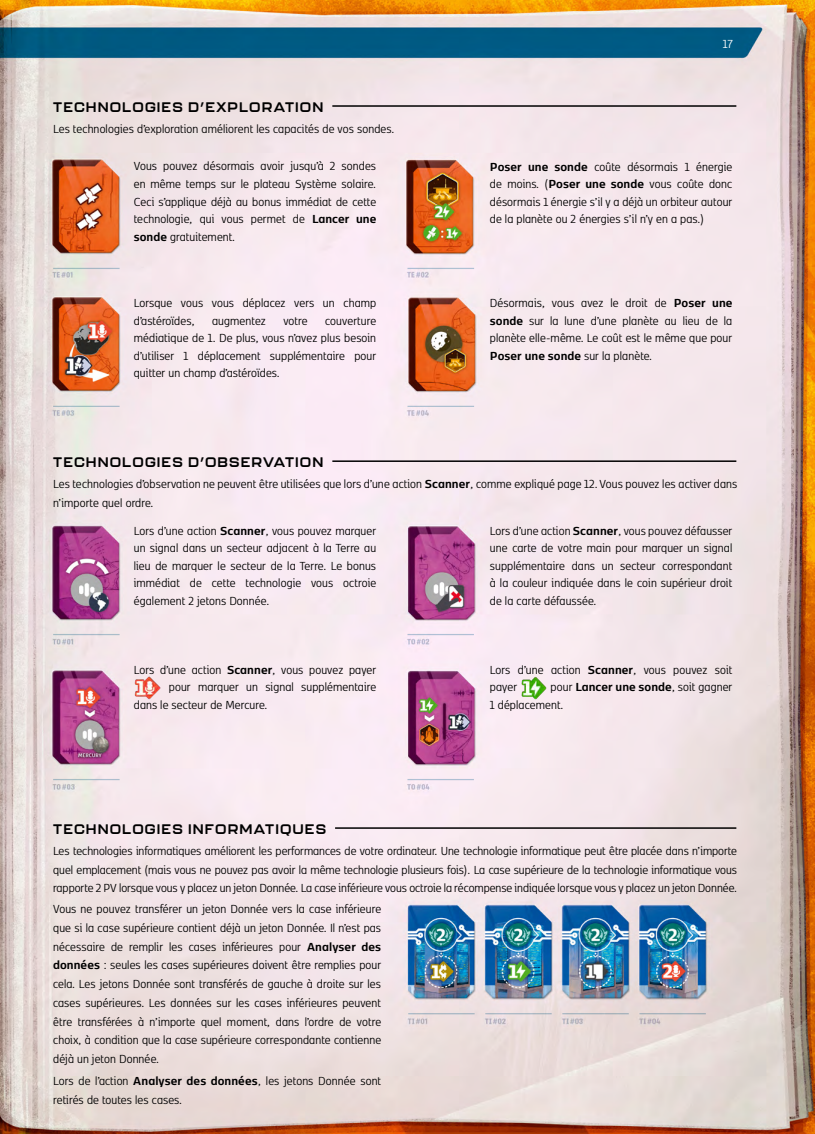
<style>
.page{position:relative;width:815px;height:1134px;background:#fff}
.page>*{position:absolute;margin:0;border:0;box-sizing:border-box;transform-origin:0 0}
.text_basic_Kobenhavn_12_17{font:13.75px/17.5px "Kobenhavn CS";letter-spacing:.01em;color:#000;text-align:justify}
.t1{font:700 13.75px "Kallisto";letter-spacing:.08em;color:#000}
.t2{font:13.75px "Kobenhavn CS";color:#fff}
.s1{font-weight:700}
</style>
<div class="page">
<img style="left:0;top:0;width:815px;height:1134px">
<img style="left:134px;top:675px;width:27px;height:25px">
<img style="left:520px;top:675px;width:28px;height:25px">
<hr style="left:332px;top:105px;width:404px;height:2px;background:#000">
<hr style="left:332px;top:460px;width:404px;height:2px;background:#000">
<hr style="left:335px;top:827px;width:401px;height:2px;background:#000">
<hr style="left:53px;top:268px;width:67px;height:1px;background:#00618e">
<hr style="left:53px;top:406px;width:67px;height:1px;background:#00618e">
<hr style="left:53px;top:634px;width:67px;height:1px;background:#00618e">
<hr style="left:53px;top:779px;width:67px;height:1px;background:#00618e">
<hr style="left:408px;top:1013px;width:67px;height:1px;background:#00618e">
<hr style="left:485px;top:1013px;width:67px;height:1px;background:#00618e">
<hr style="left:562px;top:1013px;width:67px;height:1px;background:#00618e">
<hr style="left:639px;top:1013px;width:67px;height:1px;background:#00618e">
<hr style="left:407px;top:634px;width:67px;height:1px;background:#00618e">
<hr style="left:407px;top:779px;width:67px;height:1px;background:#00618e">
<hr style="left:407px;top:268px;width:67px;height:1px;background:#00618e">
<hr style="left:407px;top:406px;width:67px;height:1px;background:#00618e">
<h2 class="t1" style="left:53px;top:98px;width:272px">TECHNOLOGIES D’EXPLORATION</h2>
<p class="text_basic_Kobenhavn_12_17" style="left:53px;top:119px;width:343px">Les technologies d’exploration améliorent les capacités de vos sondes.</p>
<p class="text_basic_Kobenhavn_12_17" style="left:134px;top:157px;width:244px">Vous pouvez désormais avoir jusqu’à 2 sondes en même temps sur le plateau Système solaire.<br>Ceci s’applique déjà au bonus immédiat de cette technologie, qui vous permet de <span class="s1">Lancer une sonde</span> gratuitement.</p>
<p class="text_basic_Kobenhavn_12_17" style="left:134px;top:293px;width:244px">Lorsque vous vous déplacez vers un champ d’astéroïdes,</p>
<p class="text_basic_Kobenhavn_12_17" style="left:134px;top:311px;width:244px;text-indent:191px">couverture médiatique de 1. De plus, vous n’avez plus besoin d’utiliser 1 déplacement supplémentaire pour quitter un champ d’astéroïdes.</p>
<p class="text_basic_Kobenhavn_12_17" style="left:212px;top:311px;width:55px">augmentez</p>
<p class="text_basic_Kobenhavn_12_17" style="left:283px;top:311px;width:26px">votre</p>
<p class="t2" style="left:723px;top:35px;width:11px">17</p>
<p class="text_basic_Kobenhavn_12_17" style="left:490px;top:157px;width:244px"><span class="s1">Poser une sonde</span> coûte désormais 1 énergie de moins. (<span class="s1">Poser une sonde</span> vous coûte donc désormais 1 énergie s’il y a déjà un orbiteur autour de la planète ou 2 énergies s’il n’y en a pas.)</p>
<p class="text_basic_Kobenhavn_12_17" style="left:490px;top:293px;width:244px">Désormais, vous avez le droit de <span class="s1">Poser une sonde</span> sur la lune d’une planète au lieu de la planète elle-même. Le coût est le même que pour <span class="s1">Poser une sonde</span> sur la planète.</p>
<h2 class="t1" style="left:53px;top:454px;width:272px">TECHNOLOGIES D’OBSERVATION</h2>
<p class="text_basic_Kobenhavn_12_17" style="left:53px;top:473px;width:686px;line-height:18.8px">Les technologies d’observation ne peuvent être utilisées que lors d’une action <span class="s1">Scanner</span>, comme expliqué page 12. Vous pouvez les activer dans n’importe quel ordre.</p>
<p class="text_basic_Kobenhavn_12_17" style="left:134px;top:521px;width:244px">Lors d’une action <span class="s1">Scanner</span>, vous pouvez marquer un signal dans un secteur adjacent à la Terre au lieu de marquer le secteur de la Terre. Le bonus immédiat de cette technologie vous octroie également 2 jetons Donnée.</p>
<p class="text_basic_Kobenhavn_12_17" style="left:490px;top:521px;width:244px">Lors d’une action <span class="s1">Scanner</span>, vous pouvez défausser une carte de votre main pour marquer un signal supplémentaire dans un secteur correspondant à la couleur indiquée dans le coin supérieur droit de la carte défaussée.</p>
<p class="text_basic_Kobenhavn_12_17" style="left:134px;top:660px;width:244px">Lors d’une action <span class="s1">Scanner</span>, vous pouvez payer</p>
<p class="text_basic_Kobenhavn_12_17" style="left:169px;top:677px;width:209px">pour marquer un signal supplémentaire</p>
<p class="text_basic_Kobenhavn_12_17" style="left:134px;top:695px;width:135px">dans le secteur de Mercure.</p>
<p class="text_basic_Kobenhavn_12_17" style="left:490px;top:660px;width:244px">Lors d’une action <span class="s1">Scanner</span>, vous pouvez soit payer</p>
<p class="text_basic_Kobenhavn_12_17" style="left:490px;top:677px;width:244px;text-indent:61px">pour <span class="s1">Lancer une sonde</span>, soit gagner<br>1 déplacement.</p>
<h2 class="t1" style="left:53px;top:820px;width:274px">TECHNOLOGIES INFORMATIQUES</h2>
<p class="text_basic_Kobenhavn_12_17" style="left:53px;top:840px;width:685px;line-height:18.8px">Les technologies informatiques améliorent les performances de votre ordinateur. Une technologie informatique peut être placée dans n’importe quel emplacement (mais vous ne pouvez pas avoir la même technologie plusieurs fois). La case supérieure de la technologie informatique vous rapporte 2 PV lorsque vous y placez un jeton Donnée. La case inférieure vous octroie la récompense indiquée lorsque vous y placez un jeton Donnée.</p>
<p class="text_basic_Kobenhavn_12_17" style="left:53px;top:899px;width:330px;line-height:18.8px">Vous ne pouvez transférer un jeton Donnée vers la case inférieure que si la case supérieure contient déjà un jeton Donnée. Il n’est pas nécessaire de remplir les cases inférieures pour <span class="s1">Analyser des données</span> : seules les cases supérieures doivent être remplies pour cela. Les jetons Donnée sont transférés de gauche à droite sur les cases supérieures. Les données sur les cases inférieures peuvent être transférées à n’importe quel moment, dans l’ordre de votre choix, à condition que la case supérieure correspondante contienne déjà un jeton Donnée.</p>
<p class="text_basic_Kobenhavn_12_17" style="left:53px;top:1071px;width:330px;line-height:18.8px">Lors de l’action <span class="s1">Analyser des données</span>, les jetons Donnée sont retirés de toutes les cases.</p>
</div>
